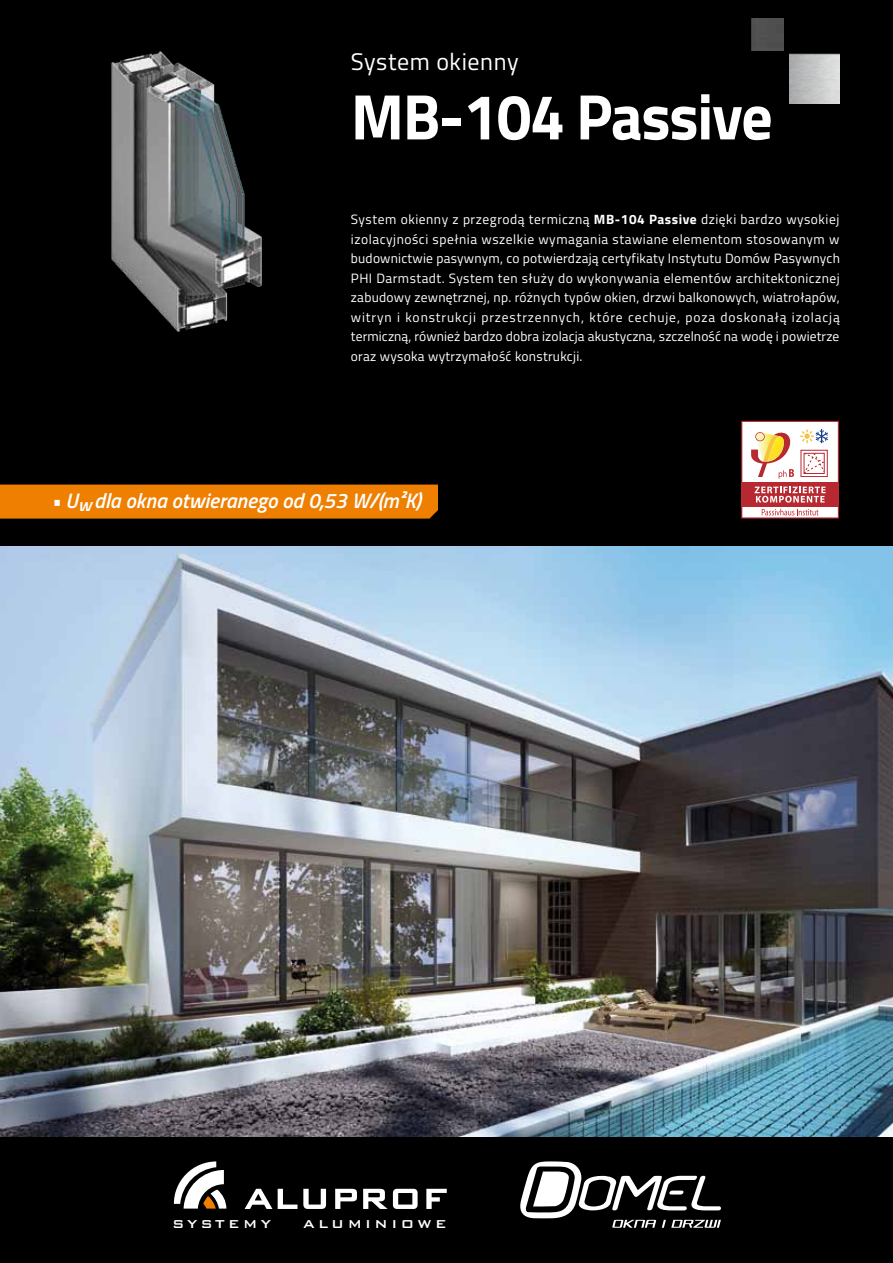
<style>
.page{position:relative;width:893px;height:1263px;background:#000}
.page>*{position:absolute;margin:0;border:0;box-sizing:border-box;transform-origin:0 0}
.t1{font:600 64.5px "Titillium";letter-spacing:-.02em;color:#fff;scale:.96 1}
.t2{font:24px "Titillium";letter-spacing:.025em;color:#fff}
.t3{font:italic 600 21px "Titillium";color:#fff}
.t4{font:15.3px "Bank Gothic Md BT";letter-spacing:.225em;color:#fff}
.t5{font:15.3px "Bank Gothic Md BT";letter-spacing:.205em;color:#fff}
.t6{font:13.5px/19.5px "Titillium";letter-spacing:.02em;color:#fff;text-align:justify}
.s1{font-weight:600}
</style>
<div class="page">
<img style="left:0;top:547px;width:893px;height:589px">
<img style="left:752px;top:19px;width:31px;height:31px">
<img style="left:789px;top:54px;width:51px;height:50px">
<div style="left:0;top:485px;width:438px;height:34px;background:#ee7f00"></div>
<img style="left:111px;top:51px;width:151px;height:281px">
<svg style="left:741px;top:421px;width:98px;height:98px"></svg>
<svg style="left:520px;top:1161px;width:201px;height:67px"></svg>
<svg style="left:174px;top:1161px;width:52px;height:47px"></svg>
<svg style="left:278px;top:1189px;width:19px;height:20px"></svg>
<svg style="left:303px;top:1189px;width:23px;height:20px"></svg>
<svg style="left:245px;top:1189px;width:27px;height:20px"></svg>
<svg style="left:335px;top:1189px;width:22px;height:20px"></svg>
<svg style="left:363px;top:1189px;width:55px;height:20px"></svg>
<svg style="left:426px;top:1189px;width:21px;height:20px"></svg>
<h2 class="t2" style="left:351px;top:44px;width:169px">System okienny</h2>
<h1 class="t1" style="left:351px;top:68px;width:441px">MB-104 Passive</h1>
<p class="t6" style="left:351px;top:209px;width:491px">System okienny z przegrodą termiczną <span class="s1">MB-104 Passive</span> dzięki bardzo wysokiej izolacyjności spełnia wszelkie wymagania stawiane elementom stosowanym w budownictwie pasywnym, co potwierdzają certyfikaty Instytutu Domów Pasywnych PHI Darmstadt. System ten służy do wykonywania elementów architektonicznej zabudowy zewnętrznej, np. różnych typów okien, drzwi balkonowych, wiatrołapów, witryn i konstrukcji przestrzennych, które cechuje, poza doskonałą izolacją termiczną, również bardzo dobra izolacja akustyczna, szczelność na wodę i powietrze oraz wysoka wytrzymałość konstrukcji.</p>
<h3 class="t3" style="left:51px;top:485px;width:371px">• U<sub>w</sub> dla okna otwieranego od 0,53 W/(m²K)</h3>
<p class="t5" style="left:172px;top:1215px;width:101px">SYSTEMY</p>
<p class="t4" style="left:303px;top:1215px;width:145px">ALUMINIOWE</p>
</div>
